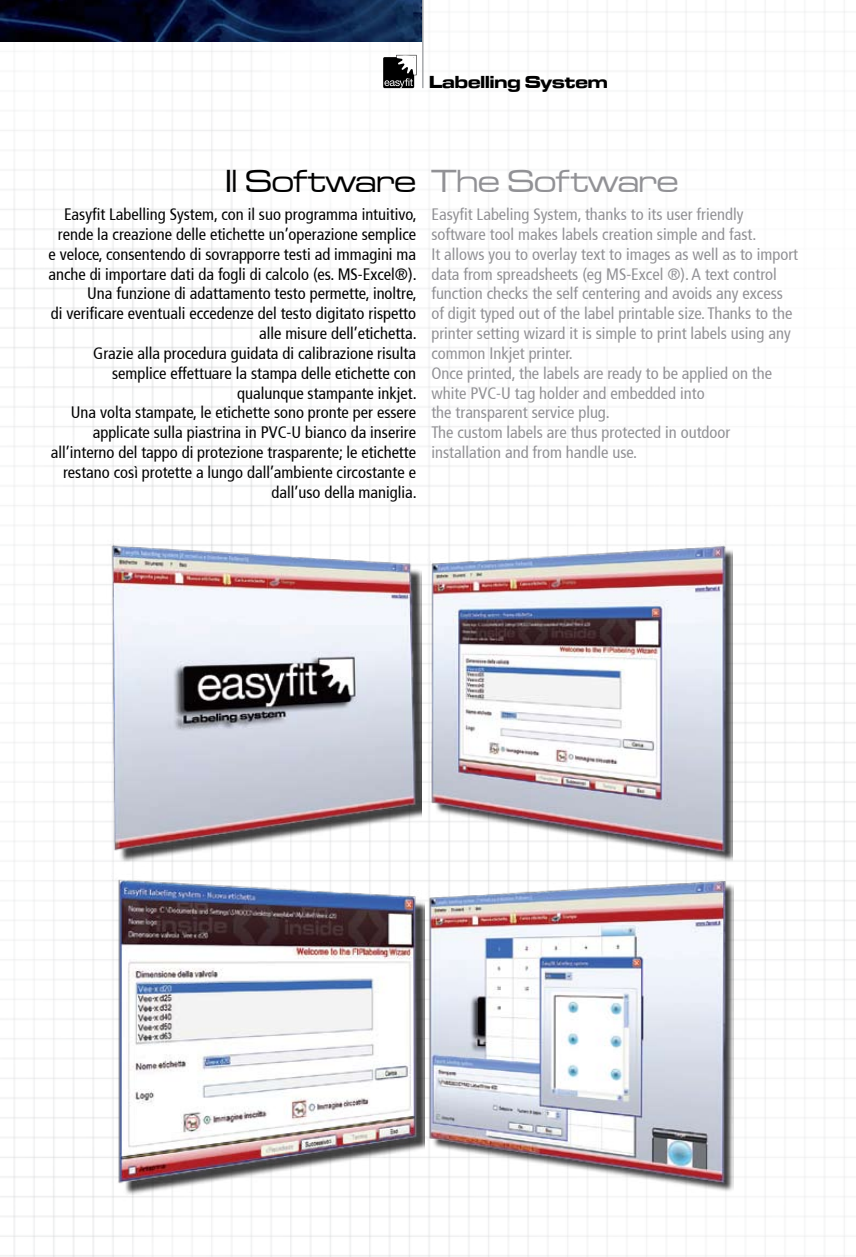
<style>
.page{position:relative;width:856px;height:1257px;background:#fff}
.page>*{position:absolute;margin:0;border:0;box-sizing:border-box;transform-origin:0 0}
.t1{font:33px "Microgramma D Medi Exte";color:#919195}
.t2{font:33px "Microgramma D Medi Exte";color:#000}
.t3{font:18px "Microgramma D Bold Exte";color:#000}
.t4{font:condensed 16.5px/19.8px "Frutiger 57";color:#000;text-align:right}
.t5{font:condensed 16.5px/19.8px "Frutiger 57";color:#919195}
</style>
<div class="page">
<img style="left:0;top:0;width:855px;height:1256px">
<img style="left:42px;top:838px;width:691px;height:383px">
<img style="left:91px;top:505px;width:258px;height:382px">
<img style="left:349px;top:505px;width:383px;height:382px">
<img style="left:0;top:0;width:422px;height:42px">
<hr style="left:422px;top:0;width:1px;height:88px;background:#a7a9ac">
<svg style="left:383px;top:57px;width:31px;height:31px"></svg>
<svg style="left:384px;top:55px;width:33px;height:33px"></svg>
<p class="t3" style="left:429px;top:70px;width:180px">Labelling System</p>
<h1 class="t2" style="left:225px;top:160px;width:192px">Il Software</h1>
<p class="t4" style="left:48px;top:205px;width:369px">Easyfit Labelling System, con il suo programma intuitivo, rende la creazione delle etichette un’operazione semplice e veloce, consentendo di sovrapporre testi ad immagini ma anche di importare dati da fogli di calcolo (es. MS-Excel®).<br>Una funzione di adattamento testo permette, inoltre,<br>di verificare eventuali eccedenze del testo digitato rispetto alle misure dell’etichetta.<br>Grazie alla procedura guidata di calibrazione risulta semplice effettuare la stampa delle etichette con qualunque stampante inkjet.<br>Una volta stampate, le etichette sono pronte per essere applicate sulla piastrina in PVC-U bianco da inserire all’interno del tappo di protezione trasparente; le etichette restano così protette a lungo dall’ambiente circostante e dall’uso della maniglia.</p>
<h1 class="t1" style="left:431px;top:160px;width:248px">The Software</h1>
<p class="t5" style="left:431px;top:205px;width:368px">Easyfit Labeling System, thanks to its user friendly software tool makes labels creation simple and fast.<br>It allows you to overlay text to images as well as to import data from spreadsheets (eg MS-Excel ®). A text control function checks the self centering and avoids any excess of digit typed out of the label printable size. Thanks to the printer setting wizard it is simple to print labels using any common Inkjet printer.<br>Once printed, the labels are ready to be applied on the white PVC-U tag holder and embedded into<br>the transparent service plug.<br>The custom labels are thus protected in outdoor installation and from handle use.</p>
</div>
